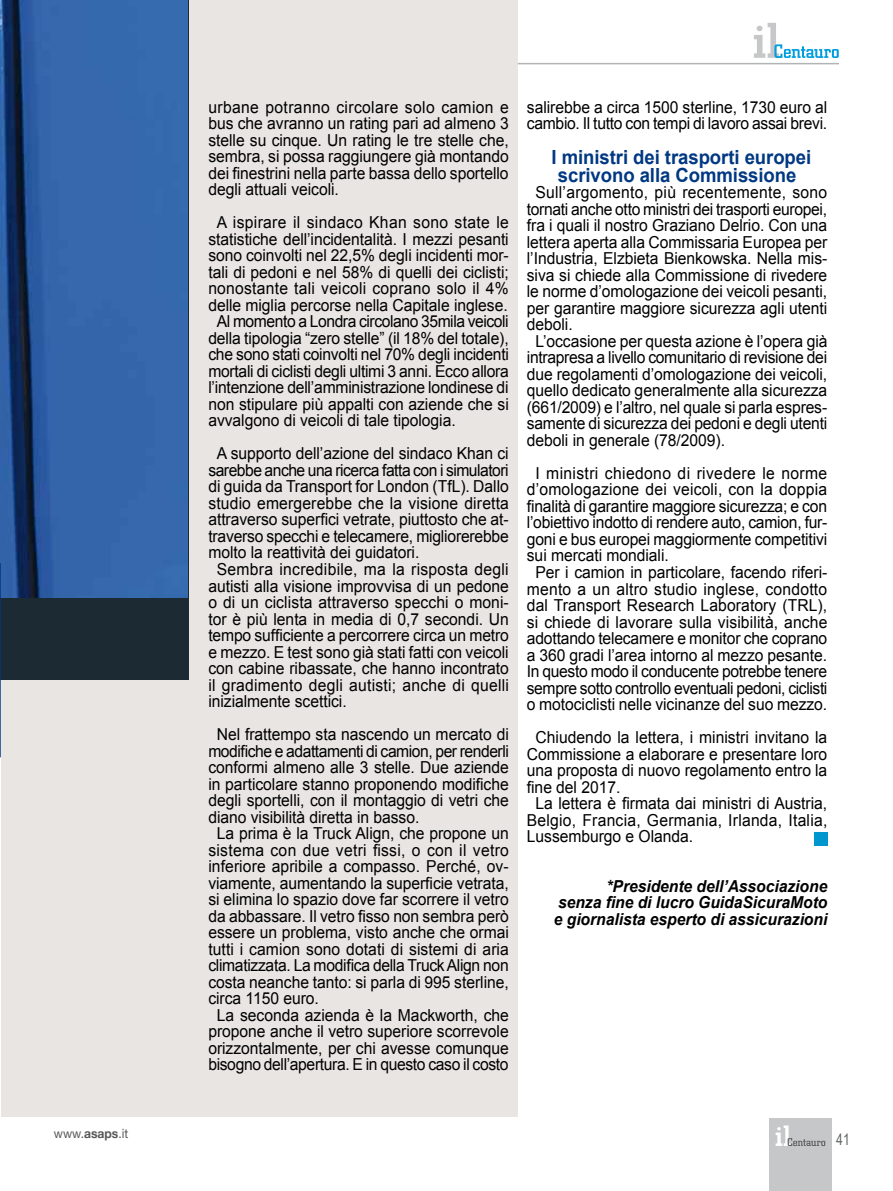
<style>
.page{position:relative;width:893px;height:1191px;background:#fff}
.page>*{position:absolute;margin:0;border:0;box-sizing:border-box;transform-origin:0 0}
.t1{font:700 19.5px/18px "Arial";letter-spacing:-.005em;color:#003882;text-align:center;scale:.95 1}
.t2{font:16.5px/16.5px "Arial";letter-spacing:-.005em;color:#000;text-align:justify;scale:.95 1}
.t3{font:16.5px "Arial";letter-spacing:.015em;color:#000;scale:.95 1}
.t4{font:16.5px "Arial";letter-spacing:.02em;color:#000;scale:.95 1}
.t5{font:16.5px "Arial";letter-spacing:-.025em;color:#000;scale:.95 1}
.t6{font:italic 700 16.5px/16.5px "Arial";letter-spacing:-.005em;color:#000;text-align:justify;scale:.95 1}
.t7{font:16.5px "Arial";letter-spacing:-.03em;color:#000;scale:.95 1}
.t8{font:16.5px "Arial";letter-spacing:.025em;color:#000;scale:.95 1}
.t9{font:15.75px "Arial Narrow";color:#646567;scale:.95 1}
.t10{font:12.75px "Helvetica Neue";color:#58585a;scale:.95 1}
.s1{font-weight:700}
</style>
<div class="page">
<div style="left:1px;top:0;width:517px;height:1116px;background:#e8e5e2"></div>
<div style="left:0;top:0;width:188px;height:679px;background:#1c2b33"></div>
<img style="left:0;top:0;width:187px;height:597px">
<svg style="left:0;top:563px;width:1px;height:194px"></svg>
<svg style="left:754px;top:23px;width:85px;height:35px"></svg>
<div style="left:770px;top:1118px;width:62px;height:73px;background:#c6c7c8"></div>
<svg style="left:776px;top:1125px;width:49px;height:21px"></svg>
<hr style="left:518px;top:63px;width:321px;height:1px;background:#b1b3b4">
<div style="left:814px;top:832px;width:13px;height:13px;background:#0096ce"></div>
<p class="t2" style="left:208px;top:99px;width:318px">urbane potranno circolare solo camion e bus che avranno un rating pari ad almeno 3 stelle su cinque. Un rating le tre stelle che, sembra, si possa raggiungere già montando dei finestrini nella parte bassa dello sportello degli attuali veicoli.</p>
<p class="t4" style="left:217px;top:212px;width:309px">A ispirare il sindaco Khan sono state le</p>
<p class="t2" style="left:208px;top:231px;width:318px">statistiche dell’incidentalità. I mezzi pesanti</p>
<p class="t2" style="left:208px;top:247px;width:318px">sono coinvolti nel 22,5% degli incidenti mor-</p>
<p class="t2" style="left:208px;top:264px;width:318px">tali di pedoni e nel 58% di quelli dei ciclisti;</p>
<p class="t3" style="left:208px;top:278px;width:318px">nonostante tali veicoli coprano solo il 4%</p>
<p class="t2" style="left:208px;top:297px;width:317px">delle miglia percorse nella Capitale inglese.</p>
<p class="t5" style="left:217px;top:311px;width:309px">Al momento a Londra circolano 35mila veicoli</p>
<p class="t2" style="left:208px;top:330px;width:318px">della tipologia “zero stelle” (il 18% del totale),</p>
<p class="t2" style="left:208px;top:346px;width:318px">che sono stati coinvolti nel 70% degli incidenti</p>
<p class="t2" style="left:208px;top:363px;width:318px">mortali di ciclisti degli ultimi 3 anni. Ecco allora</p>
<p class="t2" style="left:208px;top:379px;width:318px">l’intenzione dell’amministrazione londinese di</p>
<p class="t2" style="left:208px;top:396px;width:318px">non stipulare più appalti con aziende che si</p>
<p class="t2" style="left:208px;top:412px;width:262px">avvalgono di veicoli di tale tipologia.</p>
<p class="t2" style="left:217px;top:445px;width:309px">A supporto dell’azione del sindaco Khan ci</p>
<p class="t7" style="left:208px;top:459px;width:318px">sarebbe anche una ricerca fatta con i simulatori</p>
<p class="t2" style="left:208px;top:478px;width:318px">di guida da Transport for London (TfL). Dallo</p>
<p class="t2" style="left:208px;top:495px;width:318px">studio emergerebbe che la visione diretta</p>
<p class="t2" style="left:208px;top:511px;width:318px">attraverso superfici vetrate, piuttosto che at-</p>
<p class="t2" style="left:208px;top:528px;width:318px">traverso specchi e telecamere, migliorerebbe</p>
<p class="t2" style="left:208px;top:544px;width:224px">molto la reattività dei guidatori.</p>
<p class="t4" style="left:217px;top:558px;width:309px">Sembra incredibile, ma la risposta degli</p>
<p class="t2" style="left:208px;top:577px;width:318px">autisti alla visione improvvisa di un pedone</p>
<p class="t2" style="left:208px;top:594px;width:318px">o di un ciclista attraverso specchi o moni-</p>
<p class="t2" style="left:208px;top:610px;width:318px">tor è più lenta in media di 0,7 secondi. Un</p>
<p class="t2" style="left:208px;top:627px;width:318px">tempo sufficiente a percorrere circa un metro</p>
<p class="t2" style="left:208px;top:643px;width:318px">e mezzo. E test sono già stati fatti con veicoli</p>
<p class="t2" style="left:208px;top:660px;width:318px">con cabine ribassate, che hanno incontrato</p>
<p class="t3" style="left:208px;top:674px;width:318px">il gradimento degli autisti; anche di quelli</p>
<p class="t2" style="left:208px;top:693px;width:147px">inizialmente scettici.</p>
<p class="t2" style="left:217px;top:726px;width:309px">Nel frattempo sta nascendo un mercato di</p>
<p class="t7" style="left:208px;top:740px;width:318px">modifiche e adattamenti di camion, per renderli</p>
<p class="t2" style="left:208px;top:759px;width:318px">conformi almeno alle 3 stelle. Due aziende</p>
<p class="t2" style="left:208px;top:775px;width:318px">in particolare stanno proponendo modifiche</p>
<p class="t2" style="left:208px;top:792px;width:318px">degli sportelli, con il montaggio di vetri che</p>
<p class="t2" style="left:208px;top:808px;width:224px">diano visibilità diretta in basso.</p>
<p class="t2" style="left:217px;top:825px;width:309px">La prima è la Truck Align, che propone un</p>
<p class="t4" style="left:208px;top:839px;width:318px">sistema con due vetri fissi, o con il vetro</p>
<p class="t2" style="left:208px;top:858px;width:318px">inferiore apribile a compasso. Perché, ov-</p>
<p class="t2" style="left:208px;top:874px;width:318px">viamente, aumentando la superficie vetrata,</p>
<p class="t2" style="left:208px;top:891px;width:318px">si elimina lo spazio dove far scorrere il vetro</p>
<p class="t2" style="left:208px;top:907px;width:318px">da abbassare. Il vetro fisso non sembra però</p>
<p class="t2" style="left:208px;top:924px;width:318px">essere un problema, visto anche che ormai</p>
<p class="t2" style="left:208px;top:940px;width:318px">tutti i camion sono dotati di sistemi di aria</p>
<p class="t2" style="left:208px;top:957px;width:318px">climatizzata. La modifica della Truck Align non</p>
<p class="t2" style="left:208px;top:973px;width:318px">costa neanche tanto: si parla di 995 sterline,</p>
<p class="t2" style="left:208px;top:990px;width:118px">circa 1150 euro.</p>
<p class="t2" style="left:217px;top:1006px;width:309px">La seconda azienda è la Mackworth, che</p>
<p class="t2" style="left:208px;top:1023px;width:318px">propone anche il vetro superiore scorrevole</p>
<p class="t2" style="left:208px;top:1039px;width:318px">orizzontalmente, per chi avesse comunque</p>
<p class="t5" style="left:208px;top:1053px;width:318px">bisogno dell’apertura. E in questo caso il costo</p>
<p class="t2" style="left:527px;top:99px;width:318px">salirebbe a circa 1500 sterline, 1730 euro al cambio. Il tutto con tempi di lavoro assai brevi.</p>
<p class="t1" style="left:551px;top:149px;width:275px">I ministri dei trasporti europei scrivono alla Commissione</p>
<p class="t4" style="left:535px;top:182px;width:309px">Sull’argomento, più recentemente, sono</p>
<p class="t2" style="left:527px;top:201px;width:318px">tornati anche otto ministri dei trasporti europei,</p>
<p class="t2" style="left:527px;top:217px;width:318px">fra i quali il nostro Graziano Delrio. Con una</p>
<p class="t2" style="left:527px;top:234px;width:318px">lettera aperta alla Commissaria Europea per</p>
<p class="t2" style="left:527px;top:250px;width:318px">l’Industria, Elzbieta Bienkowska. Nella mis-</p>
<p class="t2" style="left:527px;top:267px;width:318px">siva si chiede alla Commissione di rivedere</p>
<p class="t2" style="left:527px;top:283px;width:318px">le norme d’omologazione dei veicoli pesanti,</p>
<p class="t2" style="left:527px;top:300px;width:318px">per garantire maggiore sicurezza agli utenti</p>
<p class="t2" style="left:527px;top:316px;width:50px">deboli.</p>
<p class="t2" style="left:535px;top:333px;width:309px">L’occasione per questa azione è l’opera già</p>
<p class="t2" style="left:527px;top:349px;width:318px">intrapresa a livello comunitario di revisione dei</p>
<p class="t2" style="left:527px;top:366px;width:318px">due regolamenti d’omologazione dei veicoli,</p>
<p class="t2" style="left:527px;top:382px;width:318px">quello dedicato generalmente alla sicurezza</p>
<p class="t2" style="left:527px;top:399px;width:318px">(661/2009) e l’altro, nel quale si parla espres-</p>
<p class="t2" style="left:527px;top:415px;width:318px">samente di sicurezza dei pedoni e degli utenti</p>
<p class="t2" style="left:527px;top:432px;width:210px">deboli in generale (78/2009).</p>
<p class="t8" style="left:535px;top:462px;width:309px">I ministri chiedono di rivedere le norme</p>
<p class="t3" style="left:527px;top:479px;width:318px">d’omologazione dei veicoli, con la doppia</p>
<p class="t2" style="left:527px;top:498px;width:318px">finalità di garantire maggiore sicurezza; e con</p>
<p class="t2" style="left:527px;top:514px;width:318px">l’obiettivo indotto di rendere auto, camion, fur-</p>
<p class="t2" style="left:527px;top:531px;width:318px">goni e bus europei maggiormente competitivi</p>
<p class="t2" style="left:527px;top:547px;width:151px">sui mercati mondiali.</p>
<p class="t2" style="left:535px;top:564px;width:309px">Per i camion in particolare, facendo riferi-</p>
<p class="t3" style="left:527px;top:578px;width:318px">mento a un altro studio inglese, condotto</p>
<p class="t2" style="left:527px;top:597px;width:318px">dal Transport Research Laboratory (TRL),</p>
<p class="t2" style="left:527px;top:613px;width:318px">si chiede di lavorare sulla visibilità, anche</p>
<p class="t2" style="left:527px;top:630px;width:318px">adottando telecamere e monitor che coprano</p>
<p class="t2" style="left:527px;top:646px;width:318px">a 360 gradi l’area intorno al mezzo pesante.</p>
<p class="t2" style="left:527px;top:663px;width:318px">In questo modo il conducente potrebbe tenere</p>
<p class="t5" style="left:527px;top:677px;width:318px">sempre sotto controllo eventuali pedoni, ciclisti</p>
<p class="t2" style="left:527px;top:696px;width:318px">o motociclisti nelle vicinanze del suo mezzo.</p>
<p class="t2" style="left:535px;top:729px;width:309px">Chiudendo la lettera, i ministri invitano la</p>
<p class="t2" style="left:527px;top:745px;width:318px">Commissione a elaborare e presentare loro</p>
<p class="t2" style="left:527px;top:762px;width:318px">una proposta di nuovo regolamento entro la</p>
<p class="t2" style="left:527px;top:778px;width:100px">fine del 2017.</p>
<p class="t2" style="left:535px;top:795px;width:309px">La lettera è firmata dai ministri di Austria,</p>
<p class="t3" style="left:527px;top:809px;width:318px">Belgio, Francia, Germania, Irlanda, Italia,</p>
<p class="t2" style="left:527px;top:828px;width:177px">Lussemburgo e Olanda.</p>
<p class="t6" style="left:554px;top:878px;width:289px;text-indent:53px">*Presidente dell’Associazione senza fine di lucro GuidaSicuraMoto e giornalista esperto di assicurazioni</p>
<p class="t10" style="left:54px;top:1126px;width:80px">www.<span class="s1">asaps</span>.it</p>
<p class="t9" style="left:836px;top:1127px;width:16px">41</p>
</div>
